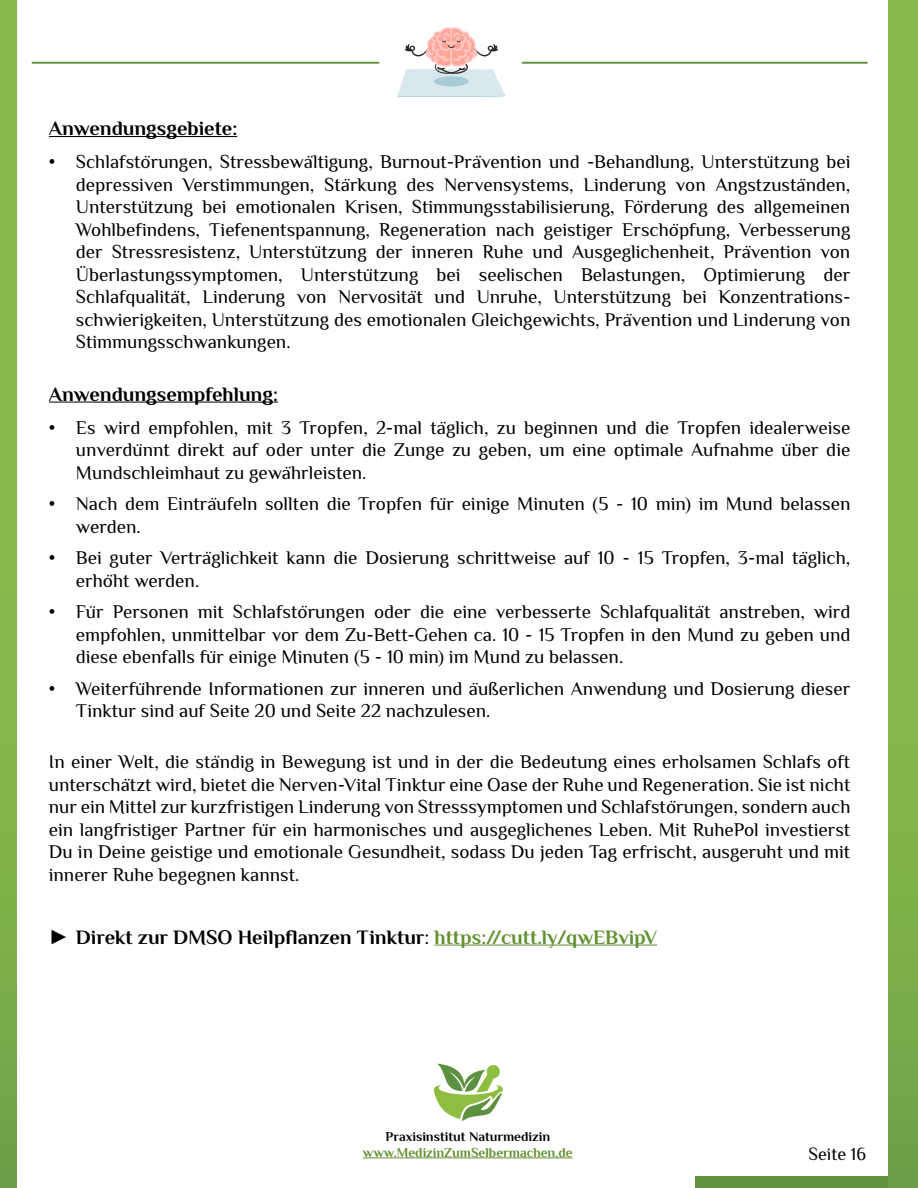
<style>
.page{position:relative;width:918px;height:1188px;background:#fff}
.page>*{position:absolute;margin:0;border:0;box-sizing:border-box;transform-origin:0 0}
.t1{font:700 20.4px "Philosopher";color:#000}
.t2{font:19.05px/22.5px "Philosopher";color:#000;text-align:justify}
.t3{font:18px "Philosopher";color:#000}
.t4{font:700 13.5px "Philosopher";color:#619030}
.t5{font:700 13.5px "Philosopher";color:#000}
.s1{font-family:"Arial"}
.s2{font-weight:400}
.s3{color:#619030}
</style>
<div class="page">
<div style="left:695px;top:1177px;width:223px;height:11px;background:#61913e"></div>
<div style="left:888px;top:0;width:30px;height:1188px;background:linear-gradient(to bottom,#8dbe4b,#77a949)"></div>
<div style="left:0;top:0;width:16px;height:1188px;background:linear-gradient(to bottom,#8dbe4b,#77a949)"></div>
<hr style="left:363px;top:1158px;width:210px;height:1px;background:#619030">
<svg style="left:434px;top:1064px;width:69px;height:57px"></svg>
<hr style="left:49px;top:136px;width:188px;height:1px;background:#000">
<hr style="left:49px;top:402px;width:229px;height:1px;background:#000">
<hr style="left:435px;top:945px;width:222px;height:1px;background:#619030">
<hr style="left:32px;top:62px;width:347px;height:2px;background:#61913e">
<hr style="left:522px;top:62px;width:345px;height:2px;background:#61913e">
<svg style="left:397px;top:27px;width:109px;height:70px"></svg>
<p class="t1" style="left:49px;top:115px;width:190px">Anwendungsgebiete:</p>
<p class="t2" style="left:76px;top:151px;width:776px;text-indent:-27px">• Schlafstörungen, Stressbewältigung, Burnout-Prävention und -Behandlung, Unterstützung bei depressiven Verstimmungen, Stärkung des Nervensystems, Linderung von Angstzuständen, Unterstützung bei emotionalen Krisen, Stimmungsstabilisierung, Förderung des allgemeinen Wohlbefindens, Tiefenentspannung, Regeneration nach geistiger Erschöpfung, Verbesserung der Stressresistenz, Unterstützung der inneren Ruhe und Ausgeglichenheit, Prävention von Überlastungssymptomen, Unterstützung bei seelischen Belastungen, Optimierung der Schlafqualität, Linderung von Nervosität und Unruhe, Unterstützung bei Konzentrations&shy;schwierigkeiten, Unterstützung des emotionalen Gleichgewichts, Prävention und Linderung von Stimmungsschwankungen.</p>
<p class="t1" style="left:49px;top:380px;width:231px">Anwendungsempfehlung:</p>
<p class="t2" style="left:76px;top:416px;width:776px;text-indent:-27px">• Es wird empfohlen, mit 3 Tropfen, 2-mal täglich, zu beginnen und die Tropfen idealerweise unverdünnt direkt auf oder unter die Zunge zu geben, um eine optimale Aufnahme über die Mundschleimhaut zu gewährleisten.</p>
<p class="t2" style="left:76px;top:493px;width:776px;text-indent:-27px">• Nach dem Einträufeln sollten die Tropfen für einige Minuten (5 - 10 min) im Mund belassen werden.</p>
<p class="t2" style="left:76px;top:547px;width:776px;text-indent:-27px">• Bei guter Verträglichkeit kann die Dosierung schrittweise auf 10 - 15 Tropfen, 3-mal täglich, erhöht werden.</p>
<p class="t2" style="left:76px;top:601px;width:776px;text-indent:-27px">• Für Personen mit Schlafstörungen oder die eine verbesserte Schlafqualität anstreben, wird empfohlen, unmittelbar vor dem Zu-Bett-Gehen ca. 10 - 15 Tropfen in den Mund zu geben und diese ebenfalls für einige Minuten (5 - 10 min) im Mund zu belassen.</p>
<p class="t2" style="left:76px;top:677px;width:776px;text-indent:-27px">• Weiterführende Informationen zur inneren und äußerlichen Anwendung und Dosierung dieser<br>Tinktur sind auf Seite 20 und Seite 22 nachzulesen.</p>
<p class="t2" style="left:49px;top:751px;width:803px">In einer Welt, die ständig in Bewegung ist und in der die Bedeutung eines erholsamen Schlafs oft unterschätzt wird, bietet die Nerven-Vital Tinktur eine Oase der Ruhe und Regeneration. Sie ist nicht nur ein Mittel zur kurzfristigen Linderung von Stresssymptomen und Schlafstörungen, sondern auch ein langfristiger Partner für ein harmonisches und ausgeglichenes Leben. Mit RuhePol investierst Du in Deine geistige und emotionale Gesundheit, sodass Du jeden Tag erfrischt, ausgeruht und mit innerer Ruhe begegnen kannst.</p>
<p class="t1" style="left:49px;top:923px;width:610px"><span class="s1">►</span> Direkt zur DMSO Heilpflanzen Tinktur<span class="s2">:</span> <span class="s3">https://cutt.ly/qwEBvipV</span></p>
<p class="t5" style="left:386px;top:1127px;width:166px">Praxisinstitut Naturmedizin</p>
<p class="t4" style="left:363px;top:1143px;width:211px">www.MedizinZumSelbermachen.de</p>
<p class="t3" style="left:809px;top:1143px;width:59px">Seite 16</p>
</div>
